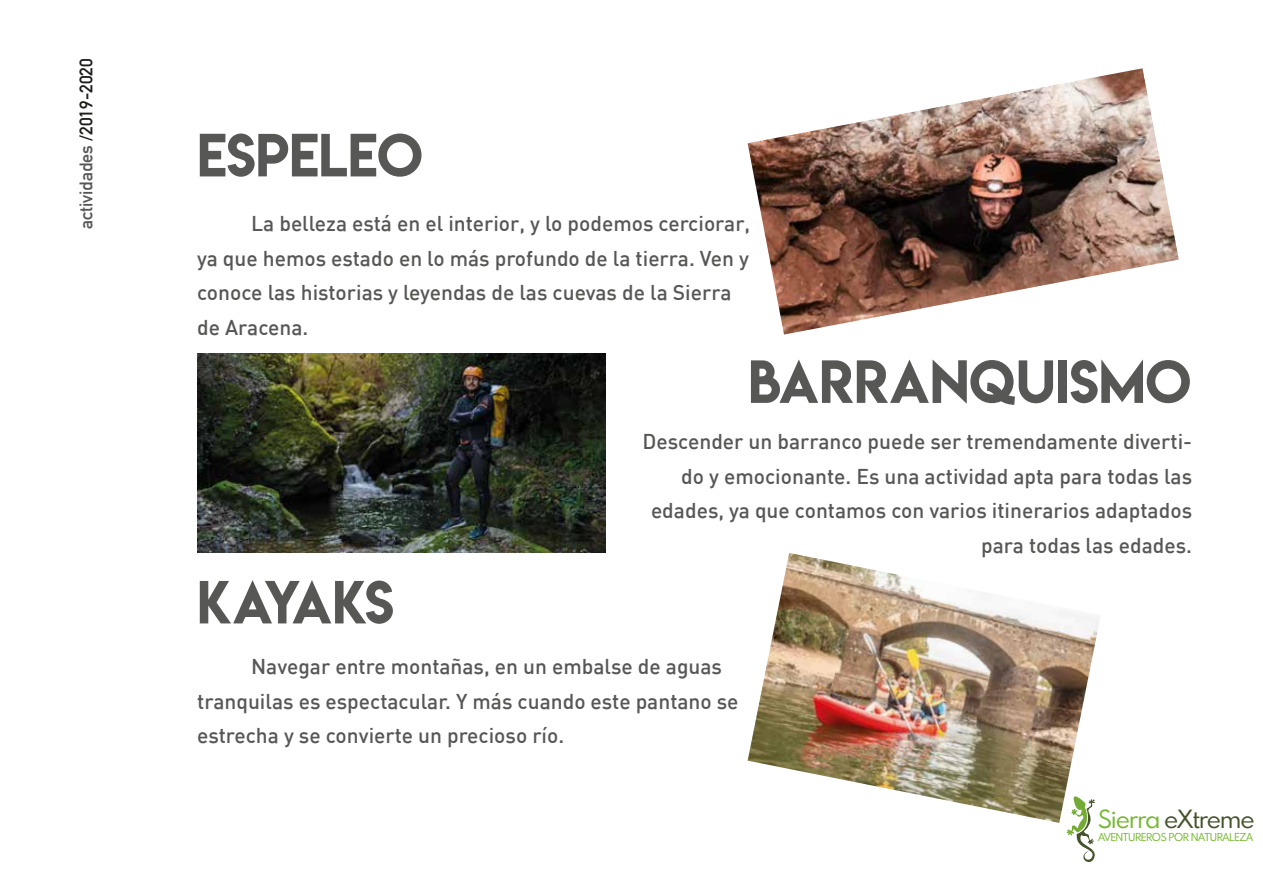
<style>
.page{position:relative;width:1263px;height:893px;background:#fff}
.page>*{position:absolute;margin:0;border:0;box-sizing:border-box;transform-origin:0 0}
.t1{font:54px "Lemon Milk";color:#575756}
.t2{font:22.35px "Spartan MB";letter-spacing:-.05em;color:#44532a}
.t3{font:500 21px/34.5px "DIN";color:#575756}
.t4{font:700 18px "DIN Alternate";color:#575756}
.t5{font:9.75px "Spartan MB";letter-spacing:-.05em;color:#76b831}
.s1{color:#1d1d1b}
.s2{color:#76b831}
</style>
<div class="page">
<svg style="left:1066px;top:823px;width:29px;height:39px"></svg>
<img style="left:748px;top:553px;width:352px;height:270px">
<img style="left:197px;top:353px;width:408px;height:200px">
<img style="left:748px;top:68px;width:431px;height:267px">
<p class="t4" style="left:72px;top:229px;width:172px;rotate:-90deg">actividades <span class="s1">/2019-2020</span></p>
<h1 class="t1" style="left:197px;top:117px;width:227px">ESPELEO</h1>
<p class="t3" style="left:197px;top:206px;width:555px;text-indent:54px">La belleza está en el interior, y lo podemos cerciorar, ya que hemos estado en lo más profundo de la tierra. Ven y conoce las historias y leyendas de las cuevas de la Sierra de Aracena.</p>
<h1 class="t1" style="left:748px;top:343px;width:444px">BARRANQUISMO</h1>
<h1 class="t1" style="left:197px;top:564px;width:198px">KAYAKS</h1>
<p class="t3" style="left:642px;top:424px;width:551px;text-align:right">Descender un barranco puede ser tremendamente diverti&shy;do y emocionante. Es una actividad apta para todas las edades, ya que contamos con varios itinerarios adaptados para todas las edades.</p>
<p class="t3" style="left:197px;top:649px;width:543px;text-indent:54px">Navegar entre montañas, en un embalse de aguas tranquilas es espectacular. Y más cuando este pantano se estrecha y se convierte un precioso río.</p>
<p class="t2" style="left:1097px;top:803px;width:159px"><span class="s2">Sierra</span> eXtreme</p>
<p class="t5" style="left:1098px;top:830px;width:157px">AVENTUREROS POR NATURALEZA</p>
</div>
